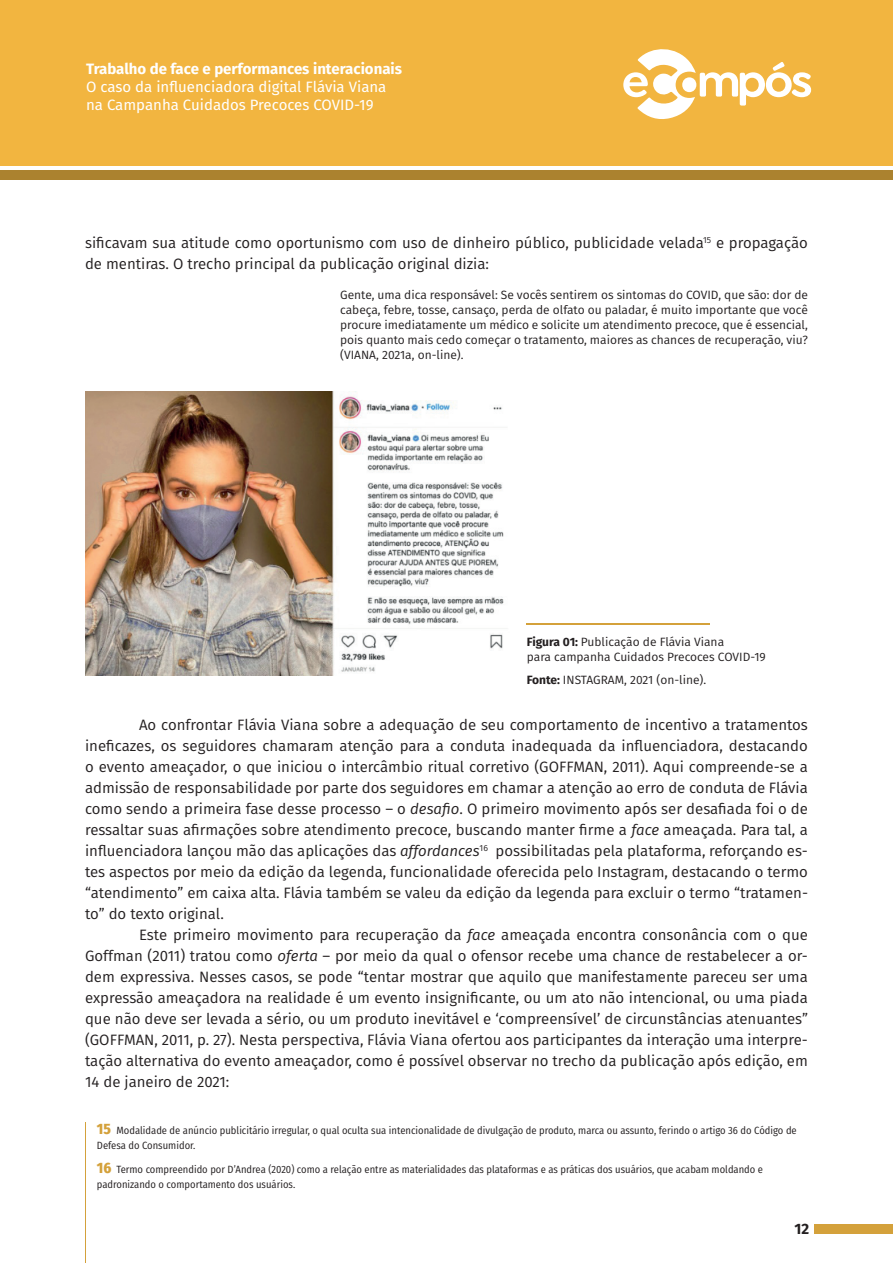
<style>
.page{position:relative;width:893px;height:1263px;background:#fff}
.page>*{position:absolute;margin:0;border:0;box-sizing:border-box;transform-origin:0 0}
.t1{font:15px/21px "Fira Sans";color:#231f20;text-align:justify}
.t2{font:15px/18px "Fira Sans";color:#fff}
.t3{font:700 15px "Fira Sans";color:#fff}
.t4{font:700 15px "Fira Sans";color:#231f20}
.t5{font:12px/15px "Fira Sans";color:#231f20}
.t6{font:10.5px/15px "Fira Sans Condensed";color:#231f20}
.s1{font-weight:700}
.s2{font-style:italic}
.s3{font-weight:800;font-size:15px;color:#d4a13b}
</style>
<div class="page">
<div style="left:0;top:0;width:893px;height:166px;background:#f2b540"></div>
<div style="left:0;top:170px;width:893px;height:10px;background:#ab822f"></div>
<div style="left:814px;top:1224px;width:79px;height:9px;background:#d4a13b"></div>
<svg style="left:623px;top:49px;width:188px;height:70px"></svg>
<hr style="left:526px;top:623px;width:184px;height:1px;background:#d4a13b">
<img style="left:85px;top:391px;width:419px;height:284px">
<hr style="left:85px;top:1123px;width:1px;height:140px;background:#d4a13b">
<p class="t3" style="left:86px;top:56px;width:317px">Trabalho de face e performances interacionais</p>
<p class="t2" style="left:86px;top:77px;width:302px">O caso da influenciadora digital Flávia Viana na Campanha Cuidados Precoces COVID-19</p>
<p class="t1" style="left:85px;top:232px;width:724px">sificavam sua atitude como oportunismo com uso de dinheiro público, publicidade velada<sup>15</sup> e propagação de mentiras. O trecho principal da publicação original dizia:</p>
<p class="t5" style="left:340px;top:287px;width:469px;text-align:justify">Gente, uma dica responsável: Se vocês sentirem os sintomas do COVID, que são: dor de cabeça, febre, tosse, cansaço, perda de olfato ou paladar, é muito importante que você procure imediatamente um médico e solicite um atendimento precoce, que é essencial, pois quanto mais cedo começar o tratamento, maiores as chances de recuperação, viu? (VIANA, 2021a, on-line).</p>
<p class="t5" style="left:527px;top:634px;width:241px"><span class="s1">Figura 01:</span> Publicação de Flávia Viana<br>para campanha Cuidados Precoces COVID-19</p>
<p class="t5" style="left:527px;top:672px;width:181px"><span class="s1">Fonte:</span> INSTAGRAM, 2021 (on-line).</p>
<p class="t1" style="left:85px;top:714px;width:724px;text-indent:54px">Ao confrontar Flávia Viana sobre a adequação de seu comportamento de incentivo a tratamentos ineficazes, os seguidores chamaram atenção para a conduta inadequada da influenciadora, destacando o evento ameaçador, o que iniciou o intercâmbio ritual corretivo (GOFFMAN, 2011). Aqui compreende-se a admissão de responsabilidade por parte dos seguidores em chamar a atenção ao erro de conduta de Flávia como sendo a primeira fase desse processo – o <span class="s2">desafio</span>. O primeiro movimento após ser desafiada foi o de ressaltar suas afirmações sobre atendimento precoce, buscando manter firme a <span class="s2">face</span> ameaçada. Para tal, a influenciadora lançou mão das aplicações das <span class="s2">affordances</span><sup>16</sup> possibilitadas pela plataforma, reforçando es&shy;tes aspectos por meio da edição da legenda, funcionalidade oferecida pelo Instagram, destacando o termo “atendimento” em caixa alta. Flávia também se valeu da edição da legenda para excluir o termo “tratamen&shy;to” do texto original.</p>
<p class="t1" style="left:85px;top:924px;width:724px;text-indent:54px">Este primeiro movimento para recuperação da <span class="s2">face</span> ameaçada encontra consonância com o que Goffman (2011) tratou como <span class="s2">oferta</span> – por meio da qual o ofensor recebe uma chance de restabelecer a or&shy;dem expressiva. Nesses casos, se pode “tentar mostrar que aquilo que manifestamente pareceu ser uma expressão ameaçadora na realidade é um evento insignificante, ou um ato não intencional, ou uma piada que não deve ser levada a sério, ou um produto inevitável e ‘compreensível’ de circunstâncias atenuantes” (GOFFMAN, 2011, p. 27). Nesta perspectiva, Flávia Viana ofertou aos participantes da interação uma interpre&shy;tação alternativa do evento ameaçador, como é possível observar no trecho da publicação após edição, em 14 de janeiro de 2021:</p>
<p class="t6" style="left:97px;top:1122px;width:701px"><span class="s3">15</span> Modalidade de anúncio publicitário irregular, o qual oculta sua intencionalidade de divulgação de produto, marca ou assunto, ferindo o artigo 36 do Código de<br>Defesa do Consumidor.</p>
<p class="t6" style="left:97px;top:1161px;width:668px"><span class="s3">16</span> Termo compreendido por D’Andrea (2020) como a relação entre as materialidades das plataformas e as práticas dos usuários, que acabam moldando e padronizando o comportamento dos usuários.</p>
<p class="t4" style="left:794px;top:1216px;width:16px">12</p>
</div>
